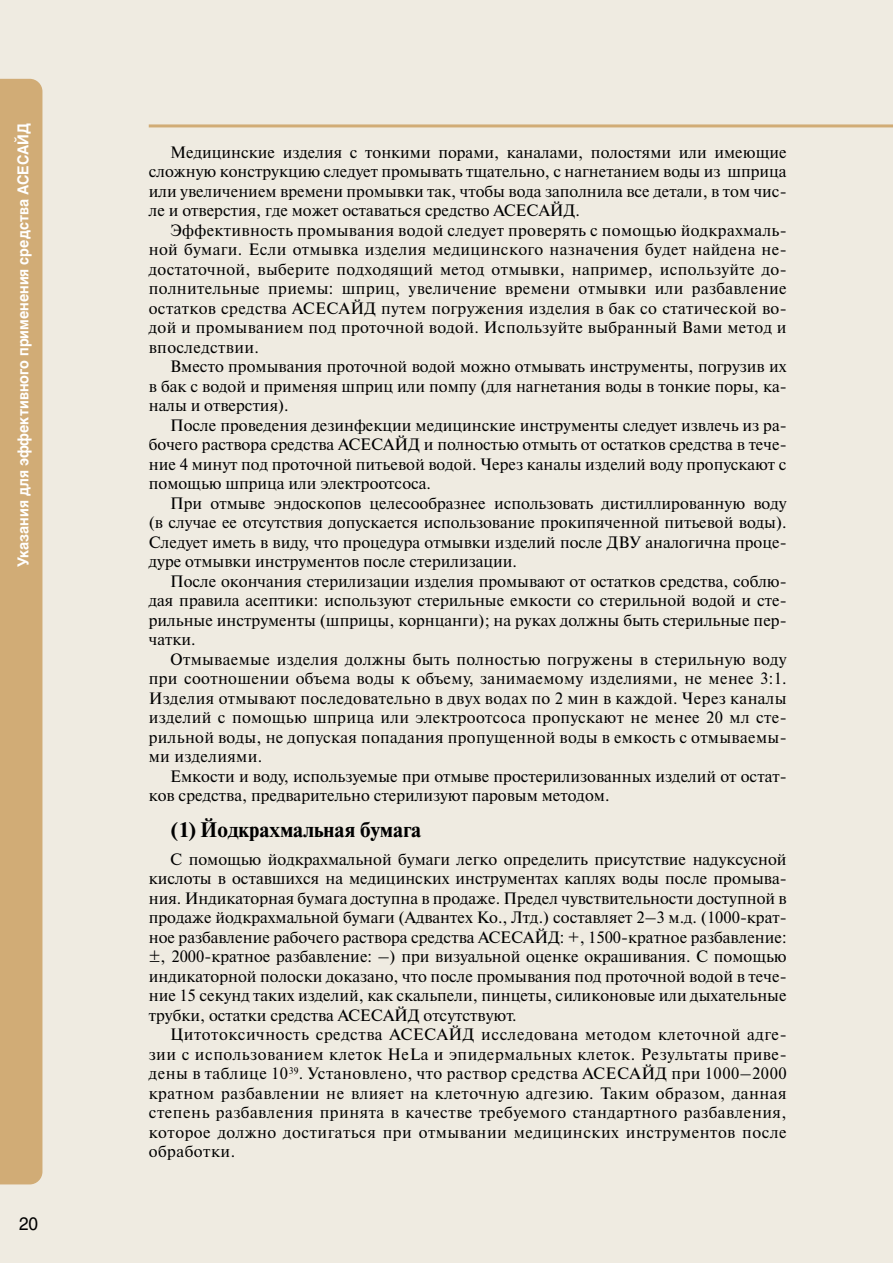
<style>
.page{position:relative;width:893px;height:1263px;background:#efebe1}
.page>*{position:absolute;margin:0;border:0;box-sizing:border-box;transform-origin:0 0}
.t1{font:700 21px "Newton C";color:#000}
.t2{font:18px "Helios C";color:#000;scale:.95 1}
.t3{font:16.5px/19.5px "Newton C";color:#000;text-align:justify}
.t4{font:700 15px "Helios";color:#fff;scale:.95 1}
</style>
<div class="page">
<div style="left:0;top:79px;width:42px;height:1105px;background:#d1ac76"></div>
<hr style="left:149px;top:124px;width:744px;height:3px;background:#d1ac76">
<p class="t4" style="left:15px;top:567px;width:469px;rotate:-90deg">Указания для эффективного применения средства АСЕСАЙД</p>
<p class="t2" style="left:19px;top:1213px;width:22px">20</p>
<p class="t3" style="left:149px;top:142px;width:639px;text-indent:21px">Медицинские изделия с тонкими порами, каналами, полостями или имеющие сложную конструкцию следует промывать тщательно, с нагнетанием воды из шприца или увеличением времени промывки так, чтобы вода заполнила все детали, в том чис&shy;ле и отверстия, где может оставаться средство АСЕСАЙД.</p>
<p class="t3" style="left:149px;top:220px;width:639px;text-indent:21px">Эффективность промывания водой следует проверять с помощью йодкрахмаль&shy;ной бумаги. Если отмывка изделия медицинского назначения будет найдена не&shy;достаточной, выберите подходящий метод отмывки, например, используйте до&shy;полнительные приемы: шприц, увеличение времени отмывки или разбавление остатков средства АСЕСАЙД путем погружения изделия в бак со статической во&shy;дой и промыванием под проточной водой. Используйте выбранный Вами метод и впоследствии.</p>
<p class="t3" style="left:149px;top:357px;width:639px;text-indent:21px">Вместо промывания проточной водой можно отмывать инструменты, погрузив их в бак с водой и применяя шприц или помпу (для нагнетания воды в тонкие поры, ка&shy;налы и отверстия).</p>
<p class="t3" style="left:149px;top:415px;width:639px;text-indent:21px">После проведения дезинфекции медицинские инструменты следует извлечь из ра&shy;бочего раствора средства АСЕСАЙД и полностью отмыть от остатков средства в тече&shy;ние 4 минут под проточной питьевой водой. Через каналы изделий воду пропускают с помощью шприца или электроотсоса.</p>
<p class="t3" style="left:149px;top:493px;width:639px;text-indent:21px">При отмыве эндоскопов целесообразнее использовать дистиллированную воду (в случае ее отсутствия допускается использование прокипяченной питьевой воды).<br>Следует иметь в виду, что процедура отмывки изделий после ДВУ аналогична проце&shy;дуре отмывки инструментов после стерилизации.</p>
<p class="t3" style="left:149px;top:571px;width:639px;text-indent:21px">После окончания стерилизации изделия промывают от остатков средства, соблю&shy;дая правила асептики: используют стерильные емкости со стерильной водой и сте&shy;рильные инструменты (шприцы, корнцанги); на руках должны быть стерильные пер&shy;чатки.</p>
<p class="t3" style="left:149px;top:649px;width:639px;text-indent:21px">Отмываемые изделия должны быть полностью погружены в стерильную воду при соотношении объема воды к объему, занимаемому изделиями, не менее 3:1.<br>Изделия отмывают последовательно в двух водах по 2 мин в каждой. Через каналы изделий с помощью шприца или электроотсоса пропускают не менее 20 мл сте&shy;рильной воды, не допуская попадания пропущенной воды в емкость с отмываемы&shy;ми изделиями.</p>
<p class="t3" style="left:149px;top:766px;width:639px;text-indent:21px">Емкости и воду, используемые при отмыве простерилизованных изделий от остат&shy;ков средства, предварительно стерилизуют паровым методом.</p>
<p class="t1" style="left:170px;top:818px;width:253px">(1) Йодкрахмальная бумага</p>
<p class="t3" style="left:149px;top:849px;width:639px;text-indent:21px">С помощью йодкрахмальной бумаги легко определить присутствие надуксусной кислоты в оставшихся на медицинских инструментах каплях воды после промыва&shy;ния. Индикаторная бумага доступна в продаже. Предел чувствительности доступной в продаже йодкрахмальной бумаги (Адвантех Ко., Лтд.) составляет 2–3 м.д. (1000-крат&shy;ное разбавление рабочего раствора средства АСЕСАЙД: +, 1500-кратное разбавление: ±, 2000-кратное разбавление: –) при визуальной оценке окрашивания. С помощью индикаторной полоски доказано, что после промывания под проточной водой в тече&shy;ние 15 секунд таких изделий, как скальпели, пинцеты, силиконовые или дыхательные трубки, остатки средства АСЕСАЙД отсутствуют.</p>
<p class="t3" style="left:149px;top:1025px;width:639px;text-indent:21px">Цитотоксичность средства АСЕСАЙД исследована методом клеточной адге&shy;зии с использованием клеток HeLa и эпидермальных клеток. Результаты приве&shy;дены в таблице 10<sup>39</sup>. Установлено, что раствор средства АСЕСАЙД при 1000–2000 кратном разбавлении не влияет на клеточную адгезию. Таким образом, данная степень разбавления принята в качестве требуемого стандартного разбавления, которое должно достигаться при отмывании медицинских инструментов после обработки.</p>
</div>
